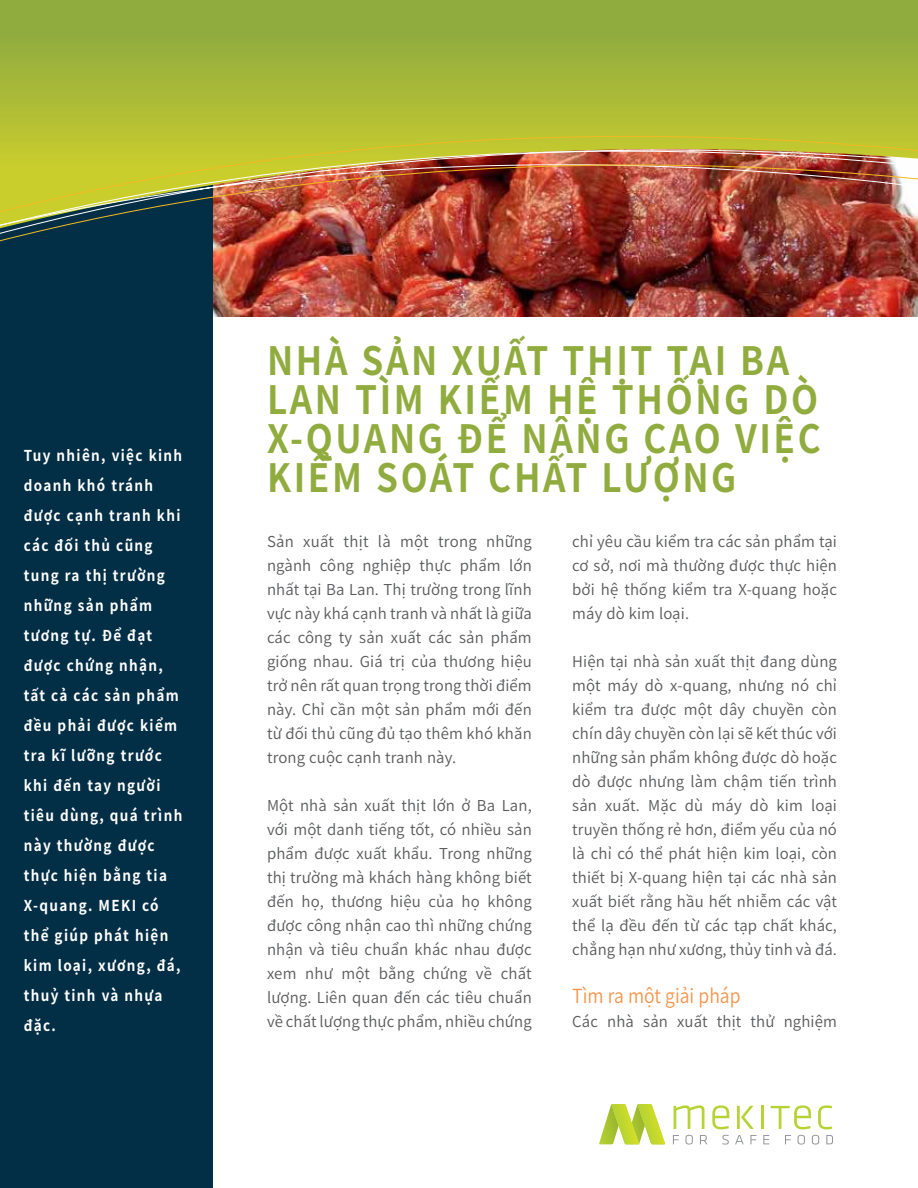
<style>
.page{position:relative;width:918px;height:1188px;background:#fff}
.page>*{position:absolute;margin:0;border:0;box-sizing:border-box;transform-origin:0 0}
.t1{font:700 39px/39px "Source Han Sans TW";letter-spacing:.075em;color:#91ac3e;scale:.9 1}
.t2{font:19.5px "Source Han Sans TW";color:#f7944b;scale:.9 1}
.t3{font:15px/24px "Source Han Sans TW";letter-spacing:.01em;color:#58595b;text-align:justify}
.t4{font:700 15px/30px "Source Han Sans TW";letter-spacing:.1em;color:#fff;scale:.9 1}
</style>
<div class="page">
<img style="left:213px;top:260px;width:705px;height:57px">
<div style="left:0;top:2px;width:213px;height:1186px;background:#032f46"></div>
<svg style="left:0;top:0;width:918px;height:105px"></svg>
<img style="left:0;top:105px;width:918px;height:155px">
<svg style="left:599px;top:1104px;width:13px;height:40px"></svg>
<img style="left:612px;top:1104px;width:53px;height:40px">
<svg style="left:673px;top:1135px;width:6px;height:9px"></svg>
<svg style="left:685px;top:1135px;width:8px;height:10px"></svg>
<svg style="left:700px;top:1135px;width:8px;height:9px"></svg>
<svg style="left:722px;top:1135px;width:7px;height:10px"></svg>
<svg style="left:735px;top:1135px;width:9px;height:9px"></svg>
<svg style="left:750px;top:1135px;width:7px;height:9px"></svg>
<svg style="left:763px;top:1135px;width:6px;height:9px"></svg>
<svg style="left:785px;top:1135px;width:6px;height:9px"></svg>
<svg style="left:798px;top:1135px;width:7px;height:10px"></svg>
<svg style="left:812px;top:1135px;width:7px;height:10px"></svg>
<svg style="left:826px;top:1135px;width:7px;height:9px"></svg>
<svg style="left:674px;top:1105px;width:30px;height:24px"></svg>
<svg style="left:712px;top:1105px;width:17px;height:24px"></svg>
<svg style="left:737px;top:1106px;width:17px;height:23px"></svg>
<hr style="left:761px;top:1106px;width:3px;height:23px;background:#b5d334">
<svg style="left:771px;top:1105px;width:40px;height:24px"></svg>
<svg style="left:818px;top:1105px;width:14px;height:24px"></svg>
<p class="t4" style="left:24px;top:440px;width:178px">Tuy nhiên, việc kinh doanh khó tránh được cạnh tranh khi các đối thủ cũng tung ra thị trường những sản phẩm tương tự. Để đạt được chứng nhận, tất cả các sản phẩm đều phải được kiểm tra kĩ lưỡng trước khi đến tay người tiêu dùng, quá trình này thường được thực hiện bằng tia<br>X-quang. MEKI có thể giúp phát hiện kim loại, xương, đá, thuỷ tinh và nhựa đặc.</p>
<h1 class="t1" style="left:267px;top:342px;width:617px">NHÀ SẢN XUẤT THỊT TẠI BA<br>LAN TÌM KIẾM HỆ THỐNG DÒ<br>X-QUANG ĐỂ NÂNG CAO VIỆC<br>KIỂM SOÁT CHẤT LƯỢNG</h1>
<p class="t3" style="left:267px;top:530px;width:266px">Sản xuất thịt là một trong những ngành công nghiệp thực phẩm lớn nhất tại Ba Lan. Thị trường trong lĩnh vực này khá cạnh tranh và nhất là giữa các công ty sản xuất các sản phẩm giống nhau. Giá trị của thương hiệu trở nên rất quan trọng trong thời điểm này. Chỉ cần một sản phẩm mới đến từ đối thủ cũng đủ tạo thêm khó khăn trong cuộc cạnh tranh này.</p>
<p class="t3" style="left:267px;top:794px;width:266px">Một nhà sản xuất thịt lớn ở Ba Lan, với một danh tiếng tốt, có nhiều sản phẩm được xuất khẩu. Trong những thị trường mà khách hàng không biết đến họ, thương hiệu của họ không được công nhận cao thì những chứng nhận và tiêu chuẩn khác nhau được xem như một bằng chứng về chất lượng. Liên quan đến các tiêu chuẩn về chất lượng thực phẩm, nhiều chứng</p>
<p class="t3" style="left:572px;top:530px;width:266px">chỉ yêu cầu kiểm tra các sản phẩm tại cơ sở, nơi mà thường được thực hiện bởi hệ thống kiểm tra X-quang hoặc máy dò kim loại.</p>
<p class="t3" style="left:572px;top:650px;width:266px">Hiện tại nhà sản xuất thịt đang dùng một máy dò x-quang, nhưng nó chỉ kiểm tra được một dây chuyền còn chín dây chuyền còn lại sẽ kết thúc với những sản phẩm không được dò hoặc dò được nhưng làm chậm tiến trình sản xuất. Mặc dù máy dò kim loại truyền thống rẻ hơn, điểm yếu của nó là chỉ có thể phát hiện kim loại, còn thiết bị X-quang hiện tại các nhà sản xuất biết rằng hầu hết nhiễm các vật thể lạ đều đến từ các tạp chất khác, chẳng hạn như xương, thủy tinh và đá.</p>
<h2 class="t2" style="left:572px;top:985px;width:189px">Tìm ra một giải pháp</h2>
<p class="t3" style="left:572px;top:1010px;width:266px">Các nhà sản xuất thịt thử nghiệm</p>
</div>
